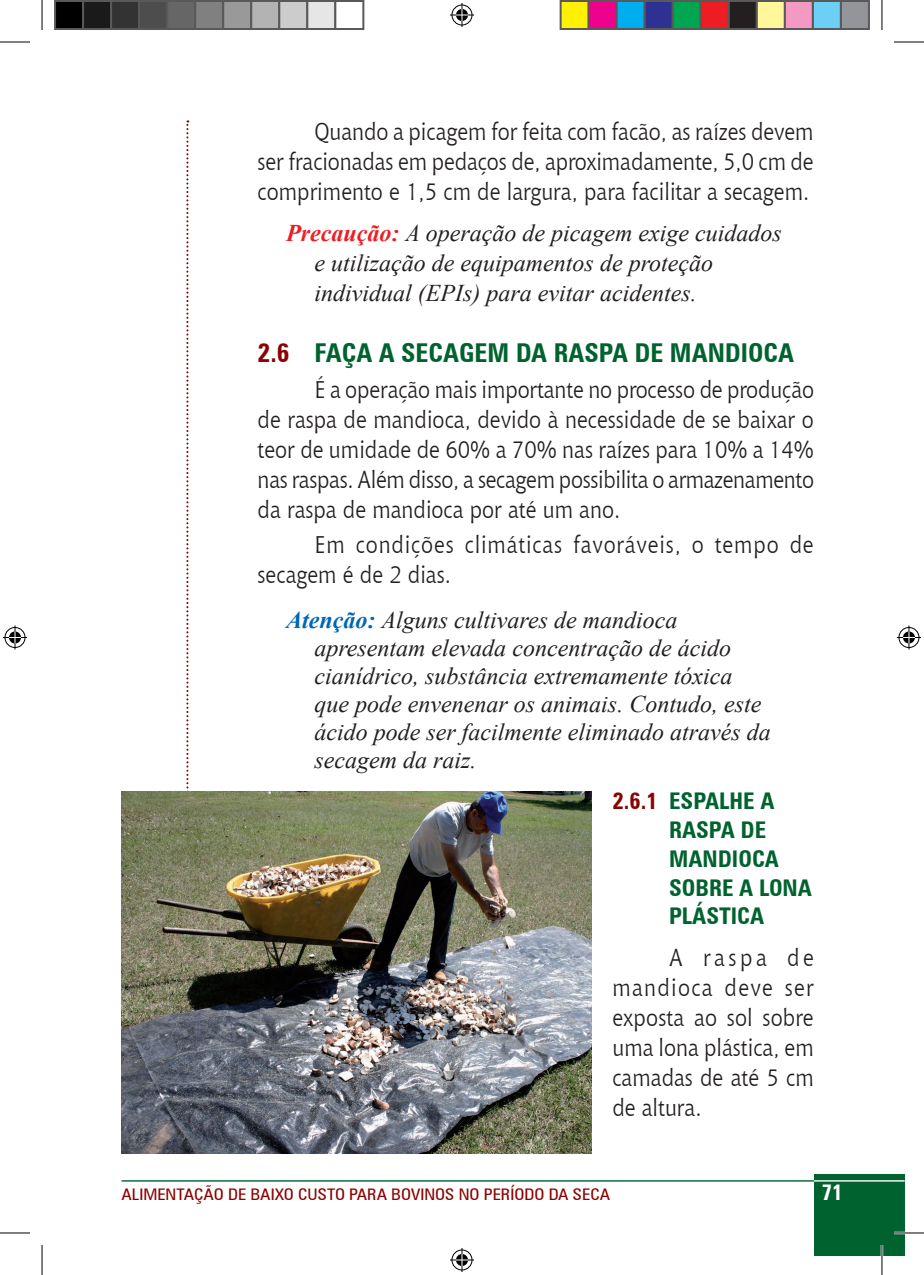
<style>
.page{position:relative;width:924px;height:1275px;background:#fff}
.page>*{position:absolute;margin:0;border:0;box-sizing:border-box;transform-origin:0 0}
.t1{font:700 condensed 26px "Zurich BT";color:#00632f}
.t2{font:24px/30px "Chianti BT";color:#231f20;text-align:justify;scale:.9 1}
.t3{font:italic 24px/28px "Times New Roman";color:#231f20}
.t4{font:24px/30px "Chianti BT";letter-spacing:.04em;color:#231f20;scale:.9 1}
.t5{font:700 condensed 23px/28.8px "Zurich BT";color:#00632f}
.t6{font:700 condensed 23px "Zurich BT";color:#8b0202}
.t7{font:700 condensed 22px "Zurich BT";color:#fff}
.t8{font:condensed 16px "Zurich BT";color:#8b0202;scale:1.1 1}
.s1{font-weight:700;color:#ee1d23}
.s2{color:#8b0202}
.s3{font-weight:700;color:#0166b3}
.s4{color:#00632f}
</style>
<div class="page">
<svg style="left:186px;top:120px;width:2px;height:672px"></svg>
<hr style="left:121px;top:1180px;width:692px;height:1px;background:#00632f">
<div style="left:813px;top:1174px;width:91px;height:81px;background:#00632f"></div>
<hr style="left:813px;top:1180px;width:91px;height:1px;background:#fff">
<img style="left:121px;top:792px;width:470px;height:361px">
<hr style="left:893px;top:1231px;width:30px;height:3px;background:#fff">
<hr style="left:880px;top:1245px;width:2px;height:30px;background:#fff">
<hr style="left:0;top:42px;width:30px;height:1px;background:#000">
<hr style="left:893px;top:42px;width:30px;height:1px;background:#000">
<hr style="left:0;top:1232px;width:30px;height:1px;background:#000">
<hr style="left:893px;top:1232px;width:30px;height:1px;background:#000">
<hr style="left:42px;top:0;width:1px;height:30px;background:#000">
<hr style="left:42px;top:1245px;width:1px;height:30px;background:#000">
<hr style="left:881px;top:0;width:1px;height:30px;background:#000">
<hr style="left:881px;top:1245px;width:1px;height:30px;background:#000">
<svg style="left:450px;top:3px;width:24px;height:24px"></svg>
<svg style="left:450px;top:1248px;width:24px;height:24px"></svg>
<svg style="left:3px;top:625px;width:24px;height:24px"></svg>
<svg style="left:897px;top:625px;width:23px;height:24px"></svg>
<div style="left:55px;top:1px;width:28px;height:28px;background:#000"></div>
<div style="left:54px;top:0;width:30px;height:30px;border:2px solid #595959"></div>
<div style="left:83px;top:1px;width:28px;height:28px;background:#1a1a1a"></div>
<div style="left:82px;top:0;width:30px;height:30px;border:2px solid #595959"></div>
<div style="left:111px;top:1px;width:28px;height:28px;background:#333"></div>
<div style="left:110px;top:0;width:30px;height:30px;border:2px solid #595959"></div>
<div style="left:139px;top:1px;width:28px;height:28px;background:#4d4d4d"></div>
<div style="left:138px;top:0;width:30px;height:30px;border:2px solid #595959"></div>
<div style="left:167px;top:1px;width:28px;height:28px;background:#666"></div>
<div style="left:166px;top:0;width:30px;height:30px;border:2px solid #595959"></div>
<div style="left:195px;top:1px;width:28px;height:28px;background:#808080"></div>
<div style="left:194px;top:0;width:30px;height:30px;border:2px solid #595959"></div>
<div style="left:223px;top:1px;width:28px;height:28px;background:#999"></div>
<div style="left:222px;top:0;width:30px;height:30px;border:2px solid #595959"></div>
<div style="left:251px;top:1px;width:28px;height:28px;background:#b3b3b3"></div>
<div style="left:250px;top:0;width:30px;height:30px;border:2px solid #595959"></div>
<div style="left:279px;top:1px;width:28px;height:28px;background:#ccc"></div>
<div style="left:278px;top:0;width:30px;height:30px;border:2px solid #595959"></div>
<div style="left:307px;top:1px;width:28px;height:28px;background:#e6e6e6"></div>
<div style="left:306px;top:0;width:30px;height:30px;border:2px solid #595959"></div>
<div style="left:334px;top:0;width:30px;height:30px;border:2px solid #595959"></div>
<div style="left:560px;top:1px;width:28px;height:28px;background:#fff101"></div>
<div style="left:559px;top:0;width:30px;height:30px;border:2px solid #595959"></div>
<div style="left:588px;top:1px;width:28px;height:28px;background:#ed028c"></div>
<div style="left:587px;top:0;width:30px;height:30px;border:2px solid #595959"></div>
<div style="left:616px;top:1px;width:28px;height:28px;background:#00aeef"></div>
<div style="left:615px;top:0;width:30px;height:30px;border:2px solid #595959"></div>
<div style="left:644px;top:1px;width:28px;height:28px;background:#2e3092"></div>
<div style="left:643px;top:0;width:30px;height:30px;border:2px solid #595959"></div>
<div style="left:672px;top:1px;width:28px;height:28px;background:#00a54f"></div>
<div style="left:671px;top:0;width:30px;height:30px;border:2px solid #595959"></div>
<div style="left:700px;top:1px;width:28px;height:28px;background:#ee1d23"></div>
<div style="left:699px;top:0;width:30px;height:30px;border:2px solid #595959"></div>
<div style="left:728px;top:1px;width:28px;height:28px;background:#231f20"></div>
<div style="left:727px;top:0;width:30px;height:30px;border:2px solid #595959"></div>
<div style="left:756px;top:1px;width:28px;height:28px;background:#fff79a"></div>
<div style="left:755px;top:0;width:30px;height:30px;border:2px solid #595959"></div>
<div style="left:784px;top:1px;width:28px;height:28px;background:#f499c2"></div>
<div style="left:783px;top:0;width:30px;height:30px;border:2px solid #595959"></div>
<div style="left:812px;top:1px;width:28px;height:28px;background:#6bcff6"></div>
<div style="left:811px;top:0;width:30px;height:30px;border:2px solid #595959"></div>
<div style="left:840px;top:1px;width:28px;height:28px;background:#939598"></div>
<div style="left:839px;top:0;width:30px;height:30px;border:2px solid #595959"></div>
<p class="t2" style="left:257px;top:115px;width:619px;text-indent:57px">Quando a picagem for feita com facão, as raízes devem ser fracionadas em pedaços de, aproximadamente, 5,0 cm de comprimento e 1,5 cm de largura, para facilitar a secagem.</p>
<p class="t3" style="left:314px;top:217px;width:469px;line-height:30px;text-indent:-28px"><span class="s1">Precaução:</span> A operação de picagem exige cuidados e utilização de equipamentos de proteção individual (EPIs) para evitar acidentes.</p>
<p class="t1" style="left:257px;top:337px;width:85px"><span class="s2">2.6</span> FAÇA</p>
<p class="t1" style="left:378px;top:337px;width:39px">A SECAGEM</p>
<p class="t1" style="left:515px;top:337px;width:54px">DA RASPA</p>
<p class="t1" style="left:634px;top:337px;width:52px">DE MANDIOCA</p>
<p class="t2" style="left:257px;top:373px;width:619px;text-indent:57px">É a operação mais importante no processo de produção de raspa de mandioca, devido à necessidade de se baixar o teor de umidade de 60% a 70% nas raízes para 10% a 14% nas raspas. Além disso, a secagem possibilita o armazenamento da raspa de mandioca por até um ano.</p>
<p class="t4" style="left:257px;top:529px;width:619px;text-indent:57px">Em condições climáticas favoráveis, o tempo de secagem é de 2 dias.</p>
<p class="t3" style="left:314px;top:606px;width:457px;text-indent:-28px"><span class="s3">Atenção:</span> Alguns cultivares de mandioca apresentam elevada concentração de ácido cianídrico, substância extremamente tóxica que pode envenenar os animais. Contudo, este ácido pode ser facilmente eliminado através da secagem da raiz.</p>
<p class="t6" style="left:612px;top:787px;width:82px">2.6.1 <span class="s4">ESPAL</span></p>
<p class="t5" style="left:729px;top:786px;width:43px">HE A</p>
<p class="t5" style="left:668px;top:815px;width:14px">RASPA</p>
<p class="t5" style="left:740px;top:815px;width:13px">DE</p>
<p class="t5" style="left:668px;top:844px;width:15px">MANDIOCA<br>SOBRE</p>
<p class="t5" style="left:738px;top:872px;width:34px">A LONA</p>
<p class="t5" style="left:668px;top:901px;width:50px">PLÁSTICA</p>
<p class="t2" style="left:612px;top:941px;width:225px;text-indent:57px">A raspa de mandioca deve ser exposta ao sol sobre uma lona plástica, em camadas de até 5 cm de altura.</p>
<p class="t8" style="left:121px;top:1184px;width:445px">ALIMENTAÇÃO DE BAIXO CUSTO PARA BOVINOS NO PERÍODO DA SECA</p>
<p class="t7" style="left:821px;top:1179px;width:23px">71</p>
</div>
